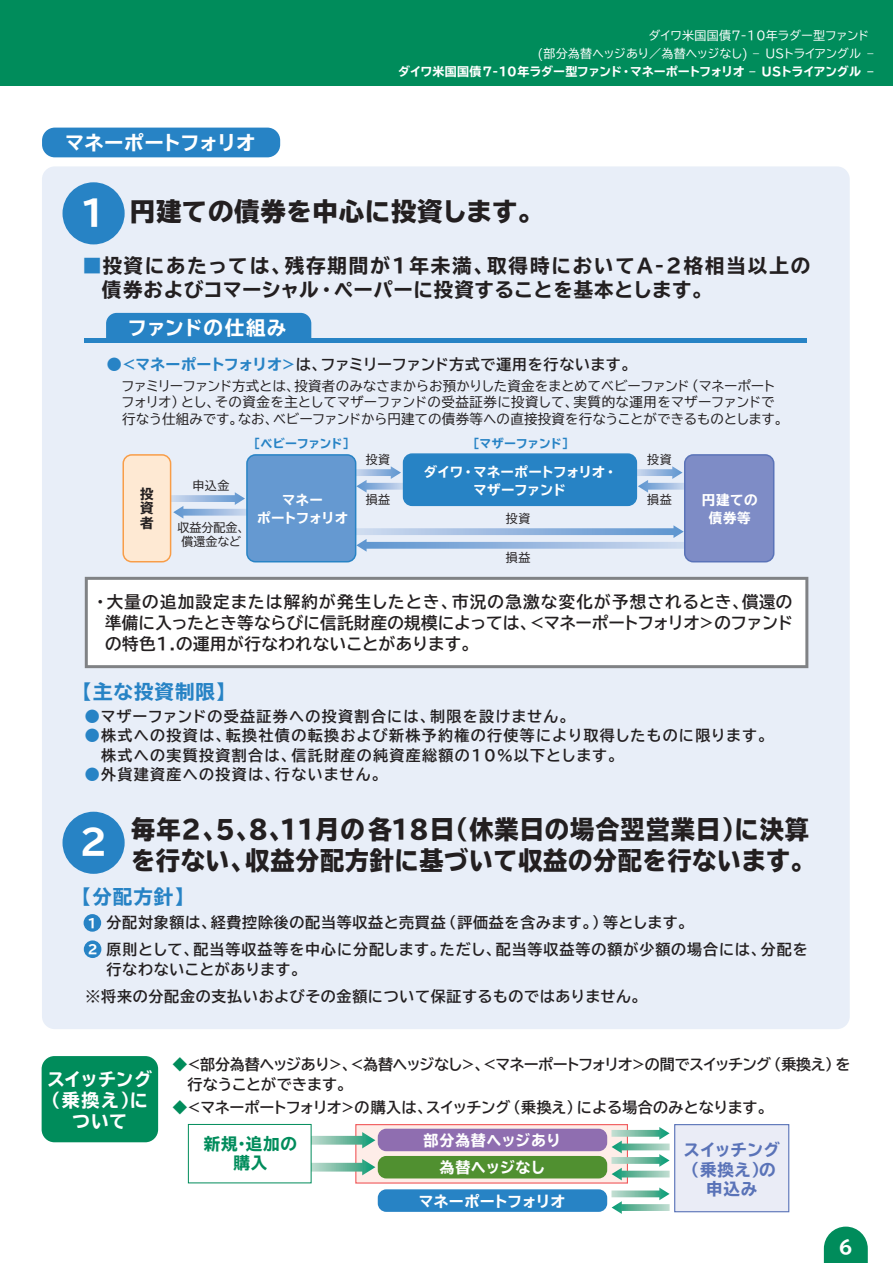
<style>
.page{position:relative;width:893px;height:1263px;background:#fff}
.page>*{position:absolute;margin:0;border:0;box-sizing:border-box;transform-origin:0 0}
.t1{font:700 expanded 34.5px "TBUD Go Std";color:#fff}
.t2{font:800 25.5px/31.5px "TBUD Go Std";letter-spacing:.025em;color:#231f20;scale:.95 1}
.t3{font:800 25.5px "TBUD Go Std";letter-spacing:.025em;color:#231f20}
.t4{font:700 expanded 19.5px/24px "TBUD Go Std";letter-spacing:.045em;color:#231f20}
.t5{font:700 expanded 19.5px "TBUD Go Std";letter-spacing:.05em;color:#2783c5}
.t6{font:700 expanded 19.5px "TBUD Go Std";letter-spacing:-.005em;color:#fff}
.t7{font:700 expanded 19.5px "TBUD Go Std";letter-spacing:.035em;color:#fff}
.t8{font:700 expanded 18px/21px "TBUD Go Std";letter-spacing:.005em;color:#fff;text-align:center}
.t9{font:700 16.5px/21px "TBUD Go Std";color:#231f20;text-align:justify}
.t10{font:700 expanded 16.5px/19.5px "TBUD Go Std";letter-spacing:.01em;color:#5a73b8;text-align:center}
.t11{font:700 expanded 16.5px/19.5px "TBUD Go Std";letter-spacing:.05em;color:#008c5b;text-align:center}
.t12{font:700 15px/27px "TBUD Go Std";letter-spacing:.05em;color:#231f20}
.t13{font:700 15px/19.5px "TBUD Go Std";letter-spacing:.09em;color:#231f20}
.t14{font:700 15px/19.5px "TBUD Go Std";letter-spacing:-.035em;color:#231f20}
.t15{font:700 15px "TBUD Go Std";letter-spacing:-.005em;color:#231f20}
.t16{font:700 15px "TBUD Go Std";letter-spacing:.02em;color:#231f20}
.t17{font:700 expanded 15px/27.5px "TBUD Go Std";letter-spacing:.04em;color:#fff;text-align:center}
.t18{font:700 expanded 15px "TBUD Go Std";letter-spacing:-.01em;color:#fff}
.t19{font:13.5px/16.5px "TBUD Go Std";letter-spacing:-.01em;color:#231f20}
.t20{font:700 expanded 13.5px/18px "TBUD Go Std";letter-spacing:-.03em;color:#fff;text-align:center}
.t21{font:700 expanded 13.5px/18px "TBUD Go Std";letter-spacing:-.025em;color:#fff;text-align:center}
.t22{font:700 expanded 13.5px/18px "TBUD Go Std";letter-spacing:-.005em;color:#fff;text-align:center}
.t23{font:700 expanded 13.5px/14.1px "TBUD Go Std";color:#231f20;text-align:justify}
.t24{font:700 expanded 12.45px/26.5px "TBUD Go Std";color:#fff}
.t25{font:12px/18px "TBUD Go Std";letter-spacing:-.015em;color:#fff}
.t26{font:700 expanded 12px "TBUD Go Std";letter-spacing:-.025em;color:#fff}
.t27{font:700 expanded 12px "TBUD Go Std";letter-spacing:-.035em;color:#2783c5}
.t28{font:12px "TBUD Go Std";letter-spacing:.025em;color:#231f20}
.t29{font:12px/14.4px "TBUD Go Std";color:#231f20;text-align:center}
.s1{color:#2783c5}
.s2{font-stretch:expanded;color:#2783c5}
.s3{color:#008c5b}
</style>
<div class="page">
<div style="left:42px;top:166px;width:808px;height:863px;background:#e8eef8;border-radius:13px"></div>
<div style="left:106px;top:313px;width:205px;height:26px;background:#2783c5"></div>
<hr style="left:85px;top:339px;width:722px;height:4px;background:#2783c5">
<svg style="left:824px;top:1226px;width:44px;height:37px;background:#259c73"></svg>
<div style="left:0;top:0;width:893px;height:85px;background:#008c5b"></div>
<div style="left:42px;top:128px;width:238px;height:29px;background:#2783c5;border-radius:13px"></div>
<div style="left:63px;top:812px;width:62px;height:62px;background:#2783c5;border-radius:50%"></div>
<div style="left:63px;top:182px;width:62px;height:62px;background:#2783c5;border-radius:50%"></div>
<svg style="left:85px;top:577px;width:723px;height:91px;background:#f6f6f6"></svg>
<svg style="left:171px;top:492px;width:75px;height:27px"></svg>
<svg style="left:356px;top:525px;width:328px;height:27px"></svg>
<svg style="left:356px;top:466px;width:47px;height:27px"></svg>
<svg style="left:637px;top:466px;width:47px;height:27px"></svg>
<div style="left:247px;top:455px;width:109px;height:107px;background:#6599d1;border-radius:9px"></div>
<div style="left:246px;top:454px;width:110px;height:108px;border:2px solid #2783c5;border-radius:9px"></div>
<div style="left:685px;top:455px;width:89px;height:107px;background:#7e8cc6;border-radius:9px"></div>
<div style="left:684px;top:454px;width:90px;height:108px;border:2px solid #5a73b8;border-radius:9px"></div>
<div style="left:123px;top:455px;width:48px;height:107px;background:#fee9d3;border-radius:9px"></div>
<div style="left:122px;top:454px;width:49px;height:108px;border:2px solid #f89d48;border-radius:9px"></div>
<div style="left:404px;top:454px;width:232px;height:51px;background:#2783c5;border-radius:9px"></div>
<div style="left:403px;top:453px;width:234px;height:53px;border:2px solid #2783c5;border-radius:9px"></div>
<svg style="left:357px;top:1126px;width:269px;height:55px;background:#f3e4de"></svg>
<div style="left:355px;top:1124px;width:273px;height:59px;border:1px solid #f0595b"></div>
<div style="left:675px;top:1124px;width:114px;height:88px;background:#eaecf6"></div>
<div style="left:674px;top:1124px;width:115px;height:88px;border:1px solid #5a73b8"></div>
<div style="left:84px;top:914px;width:17px;height:18px;background:#2783c5;border-radius:50%"></div>
<div style="left:84px;top:940px;width:17px;height:18px;background:#2783c5;border-radius:50%"></div>
<svg style="left:611px;top:1127px;width:59px;height:53px"></svg>
<svg style="left:611px;top:1187px;width:59px;height:27px"></svg>
<svg style="left:312px;top:1132px;width:63px;height:16px"></svg>
<svg style="left:312px;top:1159px;width:63px;height:16px"></svg>
<div style="left:378px;top:1129px;width:229px;height:22px;background:#8f6eb0;border-radius:9px"></div>
<div style="left:378px;top:1156px;width:229px;height:22px;background:#509030;border-radius:9px"></div>
<div style="left:378px;top:1189px;width:229px;height:23px;background:#2783c5;border-radius:9px"></div>
<div style="left:188px;top:1124px;width:124px;height:59px;border:1px solid #008c5b"></div>
<div style="left:42px;top:1056px;width:116px;height:86px;background:#008c5b;border-radius:13px"></div>
<h3 class="t6" style="left:65px;top:132px;width:192px">マネーポートフォリオ</h3>
<p class="t25" style="left:537px;top:26px;width:338px;text-indent:112px">ダイワ米国国債7-10年ラダー型ファンド(部分為替ヘッジあり／為替ヘッジなし) ‒ USトライアングル ‒</p>
<p class="t26" style="left:398px;top:65px;width:477px">ダイワ米国国債7-10年ラダー型ファンド・マネーポートフォリオ ‒ USトライアングル ‒</p>
<h1 class="t1" style="left:80px;top:194px;width:29px">1</h1>
<h2 class="t3" style="left:130px;top:198px;width:415px">円建ての債券を中心に投資します。</h2>
<h3 class="t4" style="left:102px;top:254px;width:710px;text-indent:-20px"><span class="s1">■</span>投資にあたっては、残存期間が1年未満、取得時においてＡ-2格相当以上の債券およびコマーシャル・ペーパーに投資することを基本とします。</h3>
<h3 class="t7" style="left:127px;top:317px;width:161px">ファンドの仕組み</h3>
<p class="t16" style="left:107px;top:352px;width:531px"><span class="s1">●</span><span class="s2">＜マネーポートフォリオ＞</span>は、ファミリーファンド方式で運用を行ないます。</p>
<p class="t19" style="left:121px;top:377px;width:669px">ファミリーファンド方式とは、投資者のみなさまからお預かりした資金をまとめてベビーファンド（マネーポートフォリオ）とし、その資金を主としてマザーファンドの受益証券に投資して、実質的な運用をマザーファンドで行なう仕組みです。なお、ベビーファンドから円建ての債券等への直接投資を行なうことができるものとします。</p>
<p class="t27" style="left:248px;top:436px;width:108px">［ベビーファンド］</p>
<p class="t27" style="left:467px;top:436px;width:108px">［マザーファンド］</p>
<p class="t28" style="left:192px;top:476px;width:39px">申込金</p>
<p class="t29" style="left:178px;top:520px;width:73px">収益分配金、償還金など</p>
<p class="t23" style="left:140px;top:488px;width:15px">投資者</p>
<p class="t21" style="left:257px;top:491px;width:92px">マネー<br>ポートフォリオ</p>
<p class="t28" style="left:366px;top:450px;width:26px">投資</p>
<p class="t28" style="left:366px;top:490px;width:26px">損益</p>
<p class="t20" style="left:424px;top:463px;width:195px">ダイワ・マネーポートフォリオ・マザーファンド</p>
<p class="t28" style="left:506px;top:509px;width:26px">投資</p>
<p class="t28" style="left:506px;top:548px;width:26px">損益</p>
<p class="t28" style="left:647px;top:450px;width:26px">投資</p>
<p class="t28" style="left:647px;top:490px;width:26px">損益</p>
<p class="t22" style="left:702px;top:491px;width:57px">円建ての債券等</p>
<p class="t9" style="left:105px;top:592px;width:689px;text-indent:-13px">・大量の追加設定または解約が発生したとき、市況の急激な変化が予想されるとき、償還の準備に入ったとき等ならびに信託財産の規模によっては、＜マネーポートフォリオ＞のファンドの特色1.の運用が行なわれないことがあります。</p>
<h3 class="t5" style="left:73px;top:681px;width:164px">【主な投資制限】</h3>
<p class="t13" style="left:85px;top:706px;width:491px"><span class="s1">●</span>マザーファンドの受益証券への投資割合には、制限を設けません。</p>
<p class="t13" style="left:85px;top:726px;width:690px"><span class="s1">●</span>株式への投資は、転換社債の転換および新株予約権の行使等により取得したものに限ります。　株式への実質投資割合は、信託財産の純資産総額の10％以下とします。</p>
<p class="t13" style="left:85px;top:765px;width:303px"><span class="s1">●</span>外貨建資産への投資は、行ないません。</p>
<h1 class="t1" style="left:80px;top:823px;width:29px">2</h1>
<h2 class="t2" style="left:131px;top:814px;width:721px">毎年2、5、8、11月の各18日（休業日の場合翌営業日）に決算を行ない、収益分配方針に基づいて収益の分配を行ないます。</h2>
<h3 class="t5" style="left:72px;top:886px;width:123px">【分配方針】</h3>
<p class="t24" style="left:87px;top:910px;width:12px">1<br>2</p>
<p class="t12" style="left:106px;top:909px;width:703px">分配対象額は、経費控除後の配当等収益と売買益（評価益を含みます。）等とします。<br>原則として、配当等収益等を中心に分配します。ただし、配当等収益等の額が少額の場合には、分配を</p>
<p class="t12" style="left:85px;top:956px;width:563px;text-indent:21px">行なわないことがあります。<br>※将来の分配金の支払いおよびその金額について保証するものではありません。</p>
<h3 class="t8" style="left:42px;top:1069px;width:111px">スイッチング（乗換え）について</h3>
<p class="t14" style="left:187px;top:1055px;width:664px;text-indent:-15px"><span class="s3">◆</span>＜部分為替ヘッジあり＞、＜為替ヘッジなし＞、＜マネーポートフォリオ＞の間でスイッチング（乗換え）を行なうことができます。</p>
<p class="t15" style="left:172px;top:1095px;width:602px"><span class="s3">◆</span>＜マネーポートフォリオ＞の購入は、スイッチング（乗換え）による場合のみとなります。</p>
<p class="t11" style="left:204px;top:1134px;width:95px">新規・追加の購入</p>
<p class="t17" style="left:424px;top:1127px;width:139px">部分為替ヘッジあり為替ヘッジなし</p>
<p class="t18" style="left:419px;top:1193px;width:148px">マネーポートフォリオ</p>
<p class="t10" style="left:683px;top:1141px;width:98px">スイッチング（乗換え）の申込み</p>
<h3 class="t8" style="left:839px;top:1237px;width:16px">6</h3>
</div>
